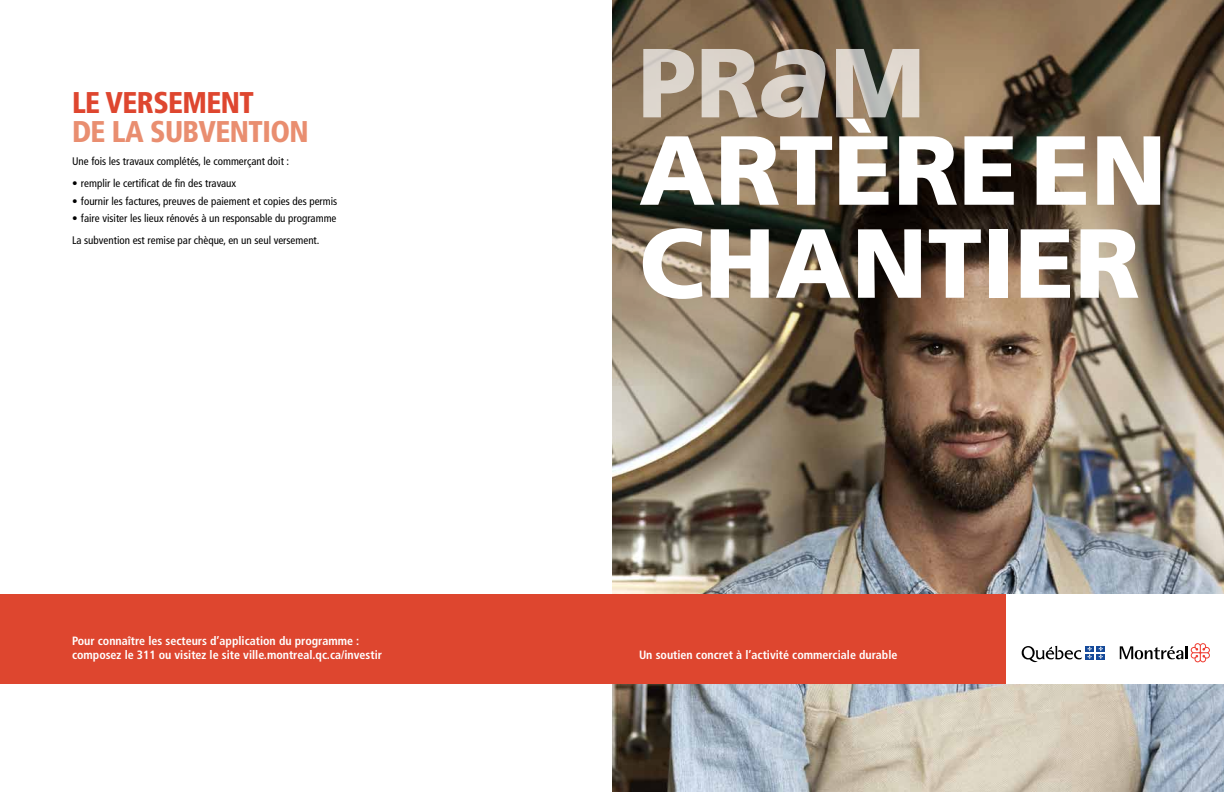
<style>
.page{position:relative;width:1224px;height:792px;background:#fff}
.page>*{position:absolute;margin:0;border:0;box-sizing:border-box;transform-origin:0 0}
.t1{font:900 98px/93px "Frutiger";color:#fff}
.t2{font:900 condensed 30px "Frutiger";letter-spacing:-.02em;color:#e98e70;scale:.96 1}
.t3{font:900 condensed 30px "Frutiger";letter-spacing:-.02em;color:#de462f;scale:.96 1}
.t4{font:700 condensed 12px/14px "Frutiger";color:#fff}
.t5{font:condensed 11px/22px "Frutiger";color:#000}
</style>
<div class="page">
<img style="left:612px;top:386px;width:612px;height:406px">
<svg style="left:612px;top:0;width:612px;height:386px;background:#77654f"></svg>
<div style="left:612px;top:594px;width:395px;height:90px;background:#de462f"></div>
<div style="left:1007px;top:594px;width:217px;height:90px;background:#fff"></div>
<svg style="left:1120px;top:643px;width:90px;height:19px"></svg>
<svg style="left:643px;top:49px;width:276px;height:69px;background:#b1a698"></svg>
<div style="left:1085px;top:646px;width:9px;height:5px;background:#154a9a"></div>
<div style="left:1096px;top:646px;width:9px;height:5px;background:#154a9a"></div>
<div style="left:1085px;top:654px;width:9px;height:5px;background:#154a9a"></div>
<svg style="left:1022px;top:646px;width:70px;height:16px"></svg>
<div style="left:1096px;top:654px;width:9px;height:5px;background:#154a9a"></div>
<svg style="left:1098px;top:646px;width:5px;height:13px"></svg>
<div style="left:0;top:594px;width:612px;height:90px;background:#de462f"></div>
<h2 class="t3" style="left:72px;top:84px;width:191px">LE VERSEMENT</h2>
<h2 class="t2" style="left:72px;top:113px;width:248px">DE LA SUBVENTION</h2>
<p class="t5" style="left:72px;top:151px;width:219px">Une fois les travaux complétés, le commerçant doit :</p>
<p class="t5" style="left:72px;top:173px;width:166px">• remplir le certificat de fin des travaux</p>
<p class="t5" style="left:72px;top:190px;width:267px">• fournir les factures, preuves de paiement et copies des permis</p>
<p class="t5" style="left:72px;top:208px;width:266px">• faire visiter les lieux rénovés à un responsable du programme<br>La subvention est remise par chèque, en un seul versement.</p>
<p class="t4" style="left:72px;top:634px;width:312px">Pour connaître les secteurs d’application du programme : composez le 311 ou visitez le site ville.montreal.qc.ca/investir</p>
<h1 class="t1" style="left:639px;top:122px;width:529px">ARTÈREEN<br>CHANTIER</h1>
<p class="t4" style="left:639px;top:648px;width:260px">Un soutien concret à l’activité commerciale durable</p>
</div>
